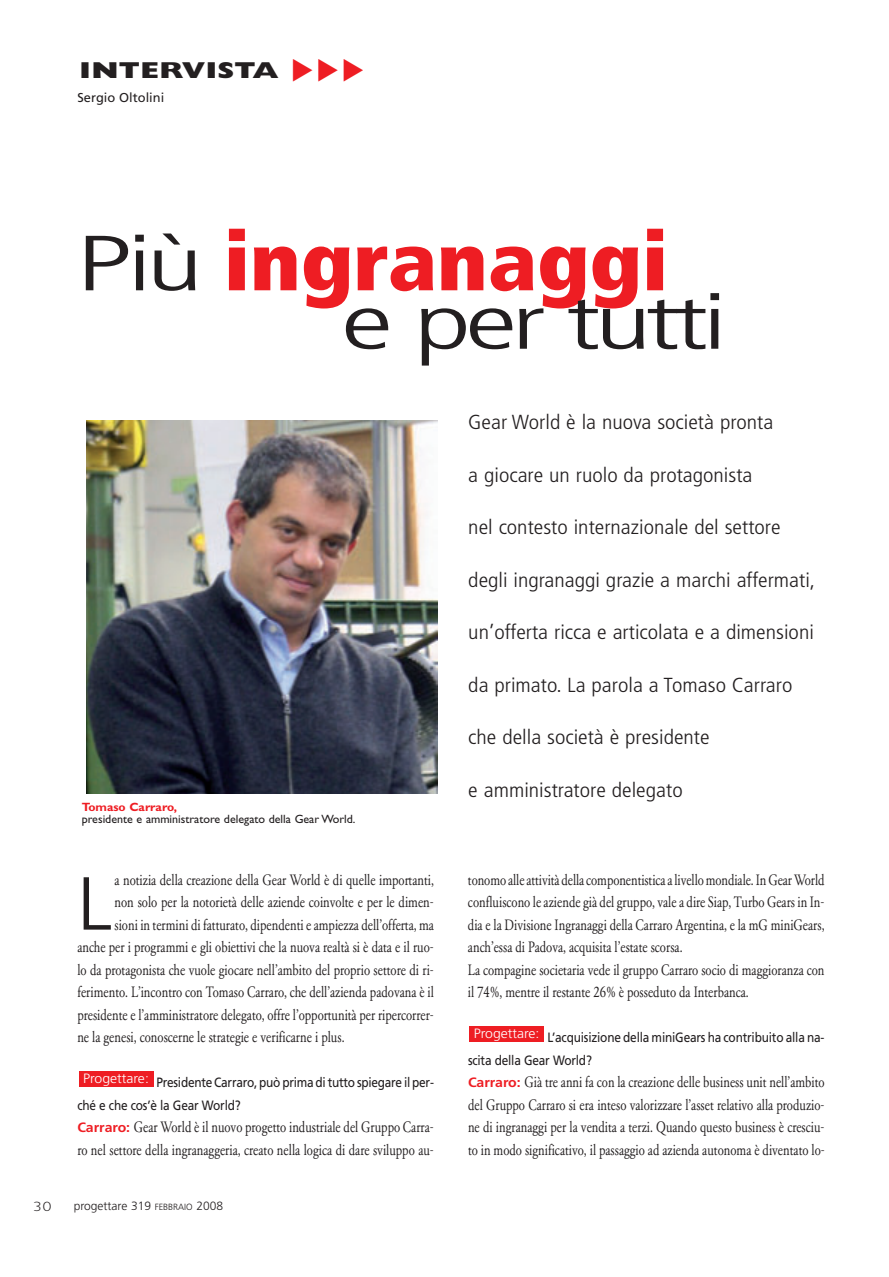
<style>
.page{position:relative;width:889px;height:1277px;background:#fff}
.page>*{position:absolute;margin:0;border:0;box-sizing:border-box;transform-origin:0 0}
.t1{font:900 condensed 82.05px "Frutiger LT";color:#ee1d23;scale:1.08 1}
.t2{font:300 condensed 78px "Frutiger LT";letter-spacing:-.05em;color:#231f20;scale:1.58 1}
.t3{font:300 75px "Frutiger LT";color:#231f20;scale:1.04 1}
.t4{font:800 23.1px "Gill Sans";letter-spacing:.015em;color:#231f20;scale:1.27 1}
.t5{font:300 condensed 20.25px "Frutiger LT";color:#231f20;scale:1.1 1}
.t6{font:15.75px/22.5px "Garamond Classico";color:#231f20;scale:.78 1}
.t7{font:13.5px/22.5px "Frutiger LT";letter-spacing:-.015em;color:#231f20;scale:.88 1}
.t8{font:300 13.5px "Frutiger LT";color:#fff;scale:1.04 1}
.t9{font:300 13.5px "Gill Sans";color:#231f20;scale:1.27 1}
.t10{font:12.9px "Frutiger LT";color:#231f20}
.t11{font:12px "Gill Sans";color:#231f20}
.t12{font:300 12px "Frutiger LT";color:#231f20}
.t13{font:700 12px "Gill Sans";color:#ee1d23}
.s1{font-weight:300;font-size:78px;color:#231f20}
.s2{font-family:"Frutiger LT";font-weight:700;font-size:13.5px;color:#ee1d23}
.s3{font-size:9px}
</style>
<div class="page">
<div style="left:469px;top:1026px;width:75px;height:16px;background:#ee1d23"></div>
<div style="left:79px;top:1071px;width:74px;height:16px;background:#ee1d23"></div>
<img style="left:86px;top:421px;width:352px;height:373px">
<h3 class="t4" style="left:80px;top:62px;width:158px">INTERVISTA</h3>
<p class="t10" style="left:77px;top:92px;width:88px">Sergio Oltolini</p>
<h1 class="t1" style="left:76px;top:229px;width:550px"><span class="s1">Più</span> ingranaggi</h1>
<h2 class="t2" style="left:341px;top:290px;width:246px">e per tutti</h2>
<p class="t13" style="left:82px;top:802px;width:97px">Tomaso Carraro,</p>
<p class="t11" style="left:82px;top:814px;width:275px">presidente e amministratore delegato della Gear World.</p>
<h3 class="t3" style="left:77px;top:873px;width:35px">L</h3>
<p class="t6" style="left:114px;top:870px;width:411px">a notizia della creazione della Gear World è di quelle importanti,</p>
<p class="t6" style="left:114px;top:892px;width:411px">non solo per la notorietà delle aziende coinvolte e per le dimen-</p>
<p class="t6" style="left:114px;top:915px;width:411px">sioni in termini di fatturato, dipendenti e ampiezza dell’offerta, ma</p>
<p class="t6" style="left:77px;top:937px;width:459px">anche per i programmi e gli obiettivi che la nuova realtà si è data e il ruo-</p>
<p class="t6" style="left:77px;top:960px;width:459px">lo da protagonista che vuole giocare nell’ambito del proprio settore di ri-</p>
<p class="t6" style="left:77px;top:982px;width:459px">ferimento. L’incontro con Tomaso Carraro, che dell’azienda padovana è il</p>
<p class="t6" style="left:77px;top:1005px;width:458px">presidente e l’amministratore delegato, offre l’opportunità per ripercorrer-</p>
<p class="t6" style="left:77px;top:1027px;width:344px">ne la genesi, conoscerne le strategie e verificarne i plus.</p>
<p class="t7" style="left:77px;top:1072px;width:407px;text-indent:79px">Presidente Carraro, può prima di tutto spiegare il per&shy;ché e che cos’è la Gear World?</p>
<p class="t6" style="left:77px;top:1117px;width:459px"><span class="s2">Carraro:</span> Gear World è il nuovo progetto industriale del Gruppo Carra&shy;ro nel settore della ingranaggeria, creato nella logica di dare sviluppo au-</p>
<p class="t8" style="left:83px;top:1073px;width:65px">Progettare:</p>
<p class="t9" style="left:33px;top:1202px;width:16px">30</p>
<p class="t12" style="left:74px;top:1201px;width:151px">progettare 319 <span class="s3">FEBBRAIO</span> 2008</p>
<p class="t5" style="left:468px;top:414px;width:279px">Gear World è la nuova società pronta</p>
<p class="t5" style="left:468px;top:467px;width:260px">a giocare un ruolo da protagonista</p>
<p class="t5" style="left:468px;top:519px;width:285px">nel contesto internazionale del settore</p>
<p class="t5" style="left:468px;top:572px;width:317px">degli ingranaggi grazie a marchi affermati,</p>
<p class="t5" style="left:468px;top:624px;width:316px">un’offerta ricca e articolata e a dimensioni</p>
<p class="t5" style="left:468px;top:677px;width:296px">da primato. La parola a Tomaso Carraro</p>
<p class="t5" style="left:468px;top:729px;width:221px">che della società è presidente</p>
<p class="t5" style="left:468px;top:782px;width:196px">e amministratore delegato</p>
<p class="t6" style="left:468px;top:870px;width:459px">tonomo alle attività della componentistica a livello mondiale. In Gear World confluiscono le aziende già del gruppo, vale a dire Siap, Turbo Gears in In&shy;dia e la Divisione Ingranaggi della Carraro Argentina, e la mG miniGears, anch’essa di Padova, acquisita l’estate scorsa.<br>La compagine societaria vede il gruppo Carraro socio di maggioranza con il 74%, mentre il restante 26% è posseduto da Interbanca.</p>
<p class="t7" style="left:468px;top:1027px;width:407px;text-indent:79px">L’acquisizione della miniGears ha contribuito alla na&shy;scita della Gear World?</p>
<p class="t6" style="left:468px;top:1072px;width:459px;text-align:justify"><span class="s2">Carraro:</span> Già tre anni fa con la creazione delle business unit nell’ambito del Gruppo Carraro si era inteso valorizzare l’asset relativo alla produzio&shy;ne di ingranaggi per la vendita a terzi. Quando questo business è cresciu&shy;to in modo significativo, il passaggio ad azienda autonoma è diventato lo-</p>
<p class="t8" style="left:474px;top:1028px;width:65px">Progettare:</p>
</div>
